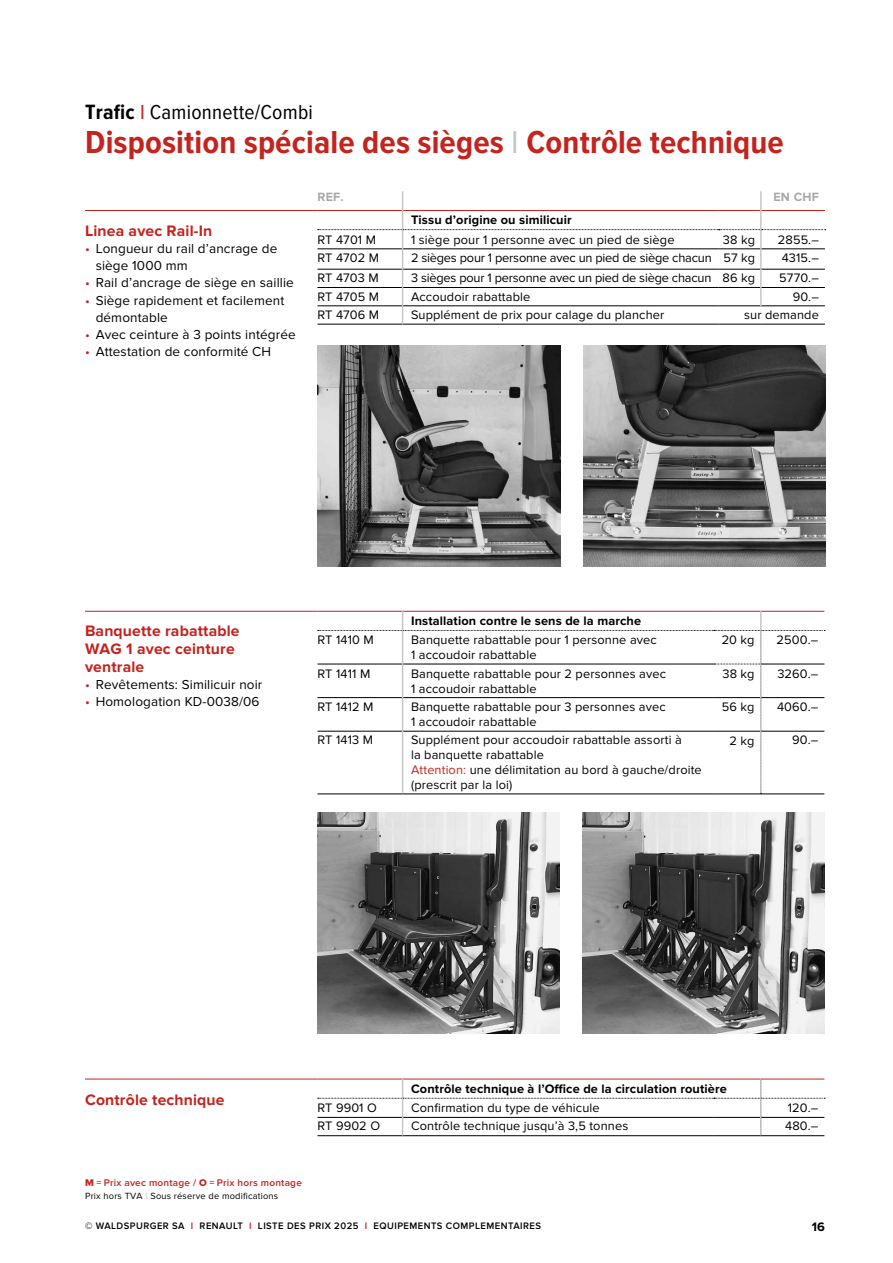
<style>
.page{position:relative;width:893px;height:1263px;background:#fff}
.page>*{position:absolute;margin:0;border:0;box-sizing:border-box;transform-origin:0 0}
.t1{font:700 33px "Proxima Nova Cond";letter-spacing:.005em;color:#c4231e}
.t2{font:21px "Proxima Nova Cond";letter-spacing:.01em;color:#000}
.t3{font:700 15.75px/18px "Proxima Nova";letter-spacing:.01em;color:#c4231e}
.t4{font:13.5px/17.2px "Proxima Nova";letter-spacing:.01em;color:#000}
.t5{font:12.75px/15px "Proxima Nova";letter-spacing:.01em;color:#000}
.t6{font:700 12.75px "Proxima Nova";letter-spacing:.01em;color:#000}
.t7{font:12.75px "Proxima Nova";letter-spacing:-.015em;color:#000}
.t8{font:700 12.45px "Proxima Nova";letter-spacing:.02em;color:#a8a8a7}
.t9{font:600 10.05px "Proxima Nova";letter-spacing:.02em;color:#c4231e}
.t10{font:600 9.75px "Proxima Nova";letter-spacing:.05em;color:#000}
.t11{font:9.3px "Proxima Nova";letter-spacing:.02em;color:#000}
.s1{font-weight:700;font-size:21.45px}
.s2{color:#c4231e}
.s3{font-weight:400;color:#c6c6c6}
.s4{font-family:"Proxima Nova Extrabld";font-weight:400}
.s5{color:#c6c6c6}
</style>
<div class="page">
<hr style="left:317px;top:249px;width:86px;height:1px;background:#000">
<hr style="left:403px;top:249px;width:316px;height:1px;background:#000">
<hr style="left:719px;top:249px;width:42px;height:1px;background:#000">
<hr style="left:761px;top:249px;width:64px;height:1px;background:#000">
<hr style="left:317px;top:269px;width:86px;height:1px;background:#000">
<hr style="left:403px;top:269px;width:316px;height:1px;background:#000">
<hr style="left:719px;top:269px;width:42px;height:1px;background:#000">
<hr style="left:761px;top:269px;width:64px;height:1px;background:#000">
<hr style="left:317px;top:287px;width:86px;height:1px;background:#000">
<hr style="left:403px;top:287px;width:316px;height:1px;background:#000">
<hr style="left:719px;top:287px;width:42px;height:1px;background:#000">
<hr style="left:761px;top:287px;width:64px;height:1px;background:#000">
<hr style="left:317px;top:306px;width:86px;height:1px;background:#000">
<hr style="left:403px;top:306px;width:316px;height:1px;background:#000">
<hr style="left:719px;top:306px;width:42px;height:1px;background:#000">
<hr style="left:761px;top:306px;width:64px;height:1px;background:#000">
<svg style="left:318px;top:229px;width:508px;height:1px"></svg>
<hr style="left:317px;top:324px;width:86px;height:1px;background:#000">
<hr style="left:403px;top:324px;width:316px;height:1px;background:#000">
<hr style="left:719px;top:324px;width:42px;height:1px;background:#000">
<hr style="left:761px;top:324px;width:64px;height:1px;background:#000">
<hr style="left:85px;top:210px;width:232px;height:1px;background:#c4231e">
<hr style="left:317px;top:210px;width:86px;height:1px;background:#c4231e">
<hr style="left:403px;top:210px;width:316px;height:1px;background:#c4231e">
<hr style="left:719px;top:210px;width:42px;height:1px;background:#c4231e">
<hr style="left:761px;top:210px;width:64px;height:1px;background:#c4231e">
<hr style="left:402px;top:191px;width:1px;height:133px;background:#c6c6c6">
<hr style="left:760px;top:191px;width:2px;height:115px;background:#c6c6c6">
<img style="left:318px;top:345px;width:242px;height:221px">
<img style="left:583px;top:345px;width:242px;height:221px">
<hr style="left:317px;top:1117px;width:86px;height:1px;background:#000">
<svg style="left:318px;top:1079px;width:507px;height:57px"></svg>
<hr style="left:317px;top:1135px;width:86px;height:1px;background:#000">
<hr style="left:403px;top:1135px;width:311px;height:1px;background:#000">
<hr style="left:714px;top:1135px;width:47px;height:1px;background:#000">
<hr style="left:761px;top:1135px;width:63px;height:1px;background:#000">
<hr style="left:85px;top:1079px;width:232px;height:1px;background:#c4231e">
<hr style="left:317px;top:1079px;width:86px;height:1px;background:#c4231e">
<hr style="left:403px;top:1079px;width:311px;height:1px;background:#c4231e">
<hr style="left:714px;top:1079px;width:47px;height:1px;background:#c4231e">
<hr style="left:761px;top:1079px;width:63px;height:1px;background:#c4231e">
<hr style="left:402px;top:1078px;width:1px;height:57px;background:#c6c6c6">
<hr style="left:760px;top:1078px;width:2px;height:57px;background:#c6c6c6">
<img style="left:583px;top:813px;width:242px;height:221px">
<img style="left:317px;top:813px;width:243px;height:221px">
<hr style="left:317px;top:731px;width:86px;height:1px;background:#000">
<hr style="left:761px;top:794px;width:63px;height:1px;background:#000">
<svg style="left:318px;top:630px;width:507px;height:164px"></svg>
<hr style="left:85px;top:611px;width:232px;height:1px;background:#c4231e">
<hr style="left:317px;top:611px;width:86px;height:1px;background:#c4231e">
<hr style="left:403px;top:611px;width:311px;height:1px;background:#c4231e">
<hr style="left:714px;top:611px;width:47px;height:1px;background:#c4231e">
<hr style="left:761px;top:611px;width:63px;height:1px;background:#c4231e">
<hr style="left:317px;top:794px;width:86px;height:1px;background:#000">
<hr style="left:403px;top:794px;width:311px;height:1px;background:#000">
<hr style="left:714px;top:794px;width:47px;height:1px;background:#000">
<hr style="left:317px;top:664px;width:86px;height:1px;background:#000">
<hr style="left:403px;top:664px;width:311px;height:1px;background:#000">
<hr style="left:317px;top:697px;width:86px;height:1px;background:#000">
<hr style="left:403px;top:697px;width:311px;height:1px;background:#000">
<hr style="left:761px;top:697px;width:63px;height:1px;background:#000">
<hr style="left:714px;top:731px;width:47px;height:1px;background:#000">
<hr style="left:761px;top:664px;width:63px;height:1px;background:#000">
<hr style="left:714px;top:697px;width:47px;height:1px;background:#000">
<hr style="left:402px;top:611px;width:1px;height:181px;background:#c6c6c6">
<hr style="left:760px;top:611px;width:2px;height:181px;background:#c6c6c6">
<h2 class="t2" style="left:85px;top:100px;width:229px"><span class="s1">Trafic</span> <span class="s2">I</span> Camionnette/Combi</h2>
<h1 class="t1" style="left:85px;top:124px;width:700px">Disposition spéciale des sièges <span class="s3">I</span> Contrôle technique</h1>
<p class="t8" style="left:317px;top:190px;width:28px">REF.</p>
<p class="t8" style="left:773px;top:190px;width:47px">EN CHF</p>
<p class="t6" style="left:411px;top:213px;width:162px">Tissu d’origine ou similicuir</p>
<p class="t5" style="left:317px;top:232px;width:60px">RT 4701 M</p>
<p class="t5" style="left:411px;top:232px;width:265px">1 siège pour 1 personne avec un pied de siège</p>
<p class="t5" style="left:723px;top:232px;width:34px">38 kg</p>
<p class="t5" style="left:778px;top:232px;width:43px">2855.–</p>
<p class="t5" style="left:317px;top:250px;width:63px">RT 4702 M</p>
<p class="t7" style="left:411px;top:250px;width:346px">2 sièges pour 1 personne avec un pied de siège chacun 57 kg</p>
<p class="t5" style="left:782px;top:250px;width:39px">4315.–</p>
<p class="t5" style="left:317px;top:271px;width:63px">RT 4703 M</p>
<p class="t7" style="left:411px;top:271px;width:346px">3 sièges pour 1 personne avec un pied de siège chacun 86 kg</p>
<p class="t5" style="left:779px;top:271px;width:41px">5770.–</p>
<p class="t5" style="left:317px;top:289px;width:63px">RT 4705 M</p>
<p class="t5" style="left:411px;top:289px;width:121px">Accoudoir rabattable</p>
<p class="t5" style="left:793px;top:289px;width:28px">90.–</p>
<p class="t5" style="left:317px;top:307px;width:63px">RT 4706 M</p>
<p class="t5" style="left:411px;top:307px;width:255px">Supplément de prix pour calage du plancher</p>
<p class="t5" style="left:744px;top:307px;width:76px">sur demande</p>
<p class="t3" style="left:85px;top:222px;width:129px">Linea avec Rail-In</p>
<p class="t4" style="left:96px;top:240px;width:183px;text-indent:-11px"><span class="s2">•</span> Longueur du rail d’ancrage de siège 1000 mm</p>
<p class="t4" style="left:85px;top:275px;width:210px"><span class="s2">•</span> Rail d’ancrage de siège en saillie</p>
<p class="t4" style="left:96px;top:292px;width:190px;text-indent:-11px"><span class="s2">•</span> Siège rapidement et facilement démontable</p>
<p class="t4" style="left:85px;top:326px;width:212px"><span class="s2">•</span> Avec ceinture à 3 points intégrée</p>
<p class="t4" style="left:85px;top:344px;width:188px"><span class="s2">•</span> Attestation de conformité CH</p>
<p class="t3" style="left:85px;top:622px;width:156px">Banquette rabattable<br>WAG 1 avec ceinture ventrale</p>
<p class="t4" style="left:85px;top:676px;width:179px"><span class="s2">•</span> Revêtements: Similicuir noir</p>
<p class="t4" style="left:85px;top:693px;width:176px"><span class="s2">•</span> Homologation KD-0038/06</p>
<p class="t6" style="left:411px;top:614px;width:232px">Installation contre le sens de la marche</p>
<p class="t5" style="left:317px;top:633px;width:58px">RT 1410 M</p>
<p class="t5" style="left:411px;top:633px;width:247px">Banquette rabattable pour 1 personne avec<br>1 accoudoir rabattable</p>
<p class="t5" style="left:722px;top:633px;width:34px">20 kg</p>
<p class="t5" style="left:777px;top:633px;width:43px">2500.–</p>
<p class="t5" style="left:317px;top:666px;width:54px">RT 1411 M</p>
<p class="t5" style="left:411px;top:666px;width:257px">Banquette rabattable pour 2 personnes avec<br>1 accoudoir rabattable</p>
<p class="t5" style="left:722px;top:666px;width:34px">38 kg</p>
<p class="t5" style="left:777px;top:666px;width:43px">3260.–</p>
<p class="t5" style="left:317px;top:700px;width:58px">RT 1412 M</p>
<p class="t5" style="left:411px;top:700px;width:256px">Banquette rabattable pour 3 personnes avec<br>1 accoudoir rabattable</p>
<p class="t5" style="left:722px;top:700px;width:34px">56 kg</p>
<p class="t5" style="left:777px;top:700px;width:43px">4060.–</p>
<p class="t5" style="left:317px;top:733px;width:57px">RT 1413 M</p>
<p class="t5" style="left:411px;top:733px;width:292px">Supplément pour accoudoir rabattable assorti à<br>la banquette rabattable<br><span class="s2">Attention:</span> une délimitation au bord à gauche/droite (prescrit par la loi)</p>
<p class="t5" style="left:730px;top:733px;width:27px">2 kg</p>
<p class="t5" style="left:792px;top:733px;width:28px">90.–</p>
<p class="t3" style="left:85px;top:1091px;width:141px">Contrôle technique</p>
<p class="t6" style="left:411px;top:1081px;width:317px">Contrôle technique à l’Office de la circulation routière</p>
<p class="t5" style="left:317px;top:1100px;width:61px">RT 9901 O</p>
<p class="t5" style="left:411px;top:1100px;width:190px">Confirmation du type de véhicule</p>
<p class="t5" style="left:788px;top:1100px;width:32px">120.–</p>
<p class="t5" style="left:317px;top:1119px;width:64px">RT 9902 O</p>
<p class="t5" style="left:411px;top:1119px;width:219px">Contrôle technique jusqu’à 3,5 tonnes</p>
<p class="t5" style="left:785px;top:1119px;width:35px">480.–</p>
<p class="t9" style="left:85px;top:1177px;width:218px"><span class="s4">M</span> = Prix avec montage / <span class="s4">O</span> = Prix hors montage</p>
<p class="t11" style="left:85px;top:1190px;width:195px">Prix hors TVA <span class="s5">I</span> Sous réserve de modifications</p>
<p class="t10" style="left:85px;top:1220px;width:458px">© WALDSPURGER SA <span class="s2">I</span> RENAULT <span class="s2">I</span> LISTE DES PRIX 2025 <span class="s2">I</span> EQUIPEMENTS COMPLEMENTAIRES</p>
<p class="t6" style="left:812px;top:1219px;width:14px">16</p>
</div>
